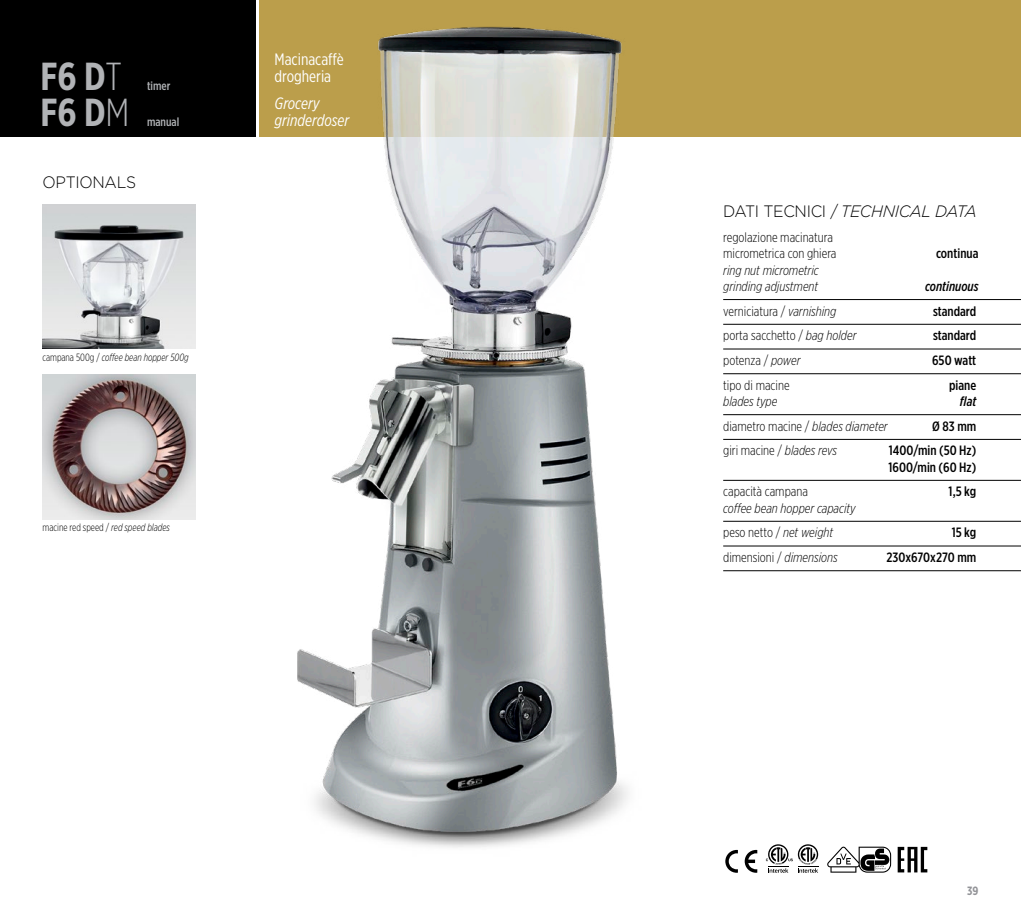
<style>
.page{position:relative;width:1021px;height:915px;background:#fff}
.page>*{position:absolute;margin:0;border:0;box-sizing:border-box;transform-origin:0 0}
.t1{font:700 39px "Gotham X Narrow";color:#b1b3b6}
.t2{font:italic 300 16.5px "Gotham";letter-spacing:-.02em;color:#000;scale:.95 1}
.t3{font:16.5px/16.5px "Gotham X Narrow";color:#fff}
.t4{font:italic 16.5px/16.5px "Gotham X Narrow";color:#fff}
.t5{font:300 16.5px "Gotham";letter-spacing:-.02em;color:#000;scale:.95 1}
.t6{font:300 13.5px/16.2px "Gotham X Narrow";color:#000}
.t7{font:500 13.5px/16.2px "Gotham X Narrow";color:#000}
.t8{font:italic 300 13.5px/16.2px "Gotham X Narrow";color:#000}
.t9{font:italic 500 13.5px "Gotham X Narrow";color:#000}
.t10{font:500 12px "Gotham X Narrow";color:#b1b3b6}
.t11{font:700 12px "Gotham X Narrow";color:#939498}
.t12{font:italic 300 10.5px "Gotham X Narrow";color:#000;scale:.94 1}
.t13{font:300 10.5px "Gotham X Narrow";color:#000;scale:.95 1}
.s1{font-weight:300}
.s2{font-style:normal}
.s3{font-style:italic}
</style>
<div class="page">
<div style="left:259px;top:0;width:761px;height:136px;background:#bb9e4b"></div>
<img style="left:153px;top:0;width:580px;height:848px">
<div style="left:0;top:0;width:255px;height:136px;background:#000"></div>
<hr style="left:723px;top:299px;width:297px;height:1px;background:#000">
<hr style="left:723px;top:324px;width:297px;height:1px;background:#000">
<hr style="left:723px;top:348px;width:297px;height:1px;background:#000">
<hr style="left:723px;top:373px;width:297px;height:1px;background:#000">
<hr style="left:723px;top:414px;width:297px;height:1px;background:#000">
<hr style="left:723px;top:439px;width:297px;height:1px;background:#000">
<hr style="left:723px;top:480px;width:297px;height:1px;background:#000">
<hr style="left:723px;top:521px;width:297px;height:1px;background:#000">
<hr style="left:723px;top:545px;width:297px;height:1px;background:#000">
<hr style="left:723px;top:570px;width:297px;height:1px;background:#000">
<svg style="left:744px;top:849px;width:13px;height:23px"></svg>
<svg style="left:725px;top:849px;width:13px;height:23px"></svg>
<svg style="left:765px;top:844px;width:53px;height:28px"></svg>
<svg style="left:827px;top:846px;width:64px;height:26px"></svg>
<svg style="left:897px;top:846px;width:30px;height:26px"></svg>
<img style="left:43px;top:204px;width:153px;height:145px">
<img style="left:43px;top:374px;width:153px;height:145px">
<h1 class="t1" style="left:40px;top:52px;width:83px">F6 D<span class="s1">T</span></h1>
<h1 class="t1" style="left:40px;top:88px;width:91px">F6 D<span class="s1">M</span></h1>
<p class="t10" style="left:147px;top:78px;width:25px">timer</p>
<p class="t10" style="left:147px;top:114px;width:34px">manual</p>
<p class="t5" style="left:43px;top:171px;width:100px">OPTIONALS</p>
<p class="t12" style="left:43px;top:350px;width:157px"><span class="s2">campana 500g /</span> coffee bean hopper 500g</p>
<p class="t13" style="left:43px;top:521px;width:136px">macine red speed / <span class="s3">red speed blades</span></p>
<p class="t3" style="left:274px;top:51px;width:71px">Macinacaffè drogheria</p>
<p class="t4" style="left:274px;top:95px;width:76px">Grocery grinderdoser</p>
<p class="t2" style="left:723px;top:201px;width:268px"><span class="s2">DATI TECNICI /</span> TECHNICAL DATA</p>
<p class="t6" style="left:723px;top:229px;width:115px">regolazione macinatura micrometrica con ghiera</p>
<p class="t7" style="left:936px;top:245px;width:44px">continua</p>
<p class="t8" style="left:723px;top:261px;width:97px">ring nut micrometric grinding adjustment</p>
<p class="t9" style="left:925px;top:278px;width:55px">continuous</p>
<p class="t6" style="left:723px;top:302px;width:115px">verniciatura / <span class="s3">varnishing</span></p>
<p class="t7" style="left:933px;top:302px;width:45px">standard</p>
<p class="t6" style="left:723px;top:327px;width:135px">porta sacchetto / <span class="s3">bag holder</span></p>
<p class="t7" style="left:933px;top:327px;width:45px">standard</p>
<p class="t6" style="left:723px;top:352px;width:79px">potenza / <span class="s3">power</span></p>
<p class="t7" style="left:932px;top:352px;width:46px">650 watt</p>
<p class="t6" style="left:723px;top:376px;width:68px">tipo di macine</p>
<p class="t7" style="left:949px;top:376px;width:29px">piane</p>
<p class="t8" style="left:723px;top:393px;width:56px">blades type</p>
<p class="t9" style="left:959px;top:393px;width:18px">flat</p>
<p class="t6" style="left:723px;top:417px;width:166px">diametro macine / <span class="s3">blades diameter</span></p>
<p class="t7" style="left:932px;top:417px;width:46px">Ø 83 mm</p>
<p class="t6" style="left:723px;top:442px;width:115px">giri macine / <span class="s3">blades revs</span></p>
<p class="t7" style="left:888px;top:442px;width:89px">1400/min (50 Hz)<br>1600/min (60 Hz)</p>
<p class="t6" style="left:723px;top:483px;width:86px">capacità campana</p>
<p class="t7" style="left:948px;top:483px;width:29px">1,5 kg</p>
<p class="t8" style="left:723px;top:495px;width:134px;line-height:24.8px">coffee bean hopper capacity <span class="s2">peso netto /</span> net weight</p>
<p class="t7" style="left:951px;top:524px;width:26px">15 kg</p>
<p class="t6" style="left:723px;top:548px;width:116px">dimensioni / <span class="s3">dimensions</span></p>
<p class="t7" style="left:886px;top:549px;width:91px">230x670x270 mm</p>
<p class="t11" style="left:967px;top:882px;width:13px">39</p>
</div>
